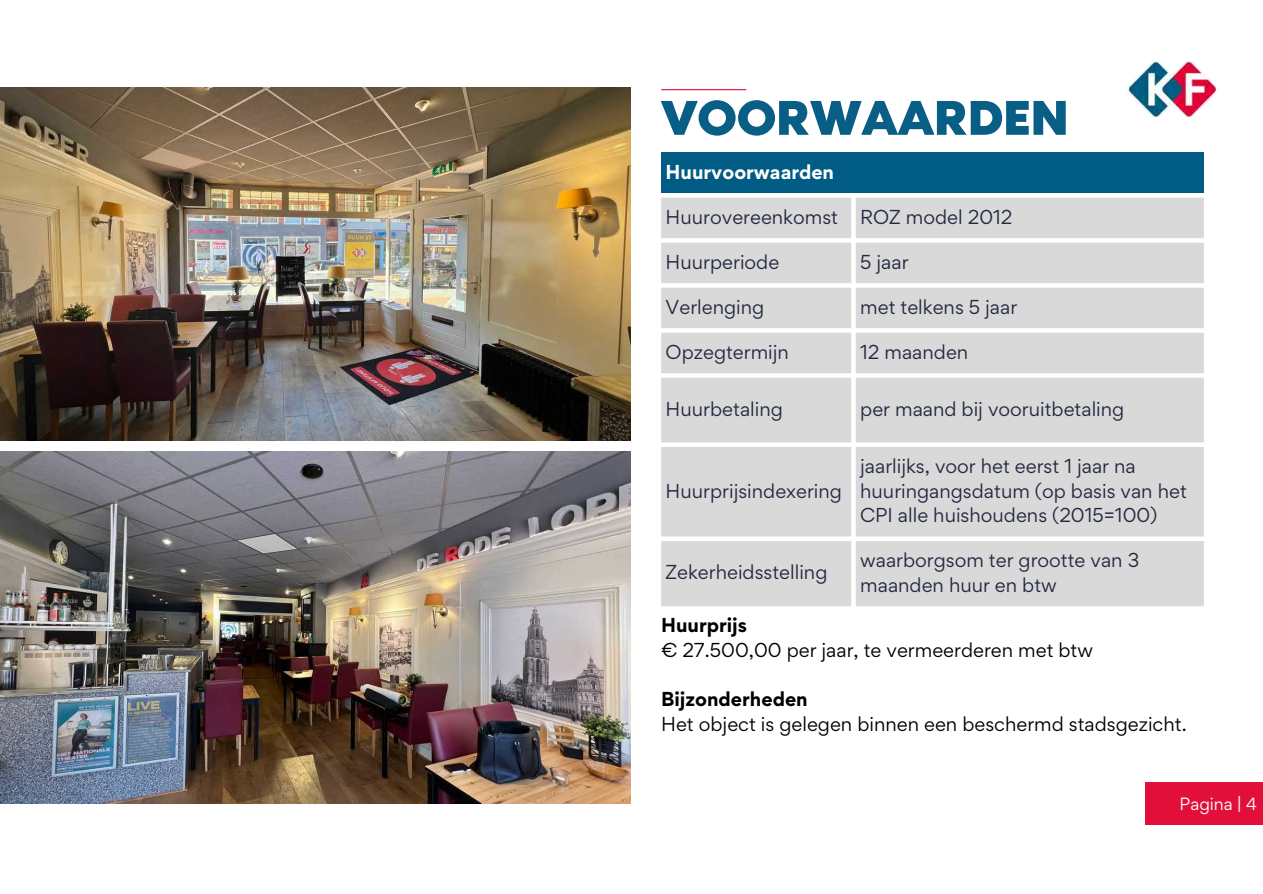
<style>
.page{position:relative;width:1263px;height:894px;background:#fff}
.page>*{position:absolute;margin:0;border:0;box-sizing:border-box;transform-origin:0 0}
.t1{font:61.35px "RTL Media Pro Medium";color:#095e86}
.t2{font:18px/24.8px "Gordita";color:#22283f}
.t3{font:18px "Gordita";color:#000}
.t4{font:700 18px "Gordita";color:#000}
.t5{font:700 18px "Gordita";color:#fff}
.t6{font:15.75px "Gordita";color:#fff}
</style>
<div class="page">
<img style="left:1128px;top:60px;width:90px;height:58px">
<hr style="left:662px;top:89px;width:84px;height:1px;background:#e10f3a">
<div style="left:1145px;top:782px;width:118px;height:43px;background:#e10f3a"></div>
<img style="left:0;top:87px;width:631px;height:353px">
<img style="left:0;top:451px;width:631px;height:352px">
<div style="left:661px;top:153px;width:543px;height:40px;background:#005c84"></div>
<svg style="left:661px;top:197px;width:543px;height:409px;fill:#d9d9d9"></svg>
<p class="t1" style="left:661px;top:91px;width:409px">VOORWAARDEN</p>
<p class="t5" style="left:666px;top:159px;width:170px">Huurvoorwaarden</p>
<p class="t2" style="left:666px;top:204px;width:174px">Huurovereenkomst</p>
<p class="t2" style="left:860px;top:204px;width:154px">ROZ model 2012</p>
<p class="t2" style="left:666px;top:249px;width:115px">Huurperiode</p>
<p class="t2" style="left:860px;top:249px;width:50px">5 jaar</p>
<p class="t2" style="left:666px;top:294px;width:100px">Verlenging</p>
<p class="t2" style="left:860px;top:294px;width:159px">met telkens 5 jaar</p>
<p class="t2" style="left:666px;top:339px;width:125px">Opzegtermijn</p>
<p class="t2" style="left:860px;top:339px;width:110px">12 maanden</p>
<p class="t2" style="left:666px;top:396px;width:119px">Huurbetaling</p>
<p class="t2" style="left:860px;top:396px;width:266px">per maand bij vooruitbetaling</p>
<p class="t2" style="left:666px;top:478px;width:178px">Huurprijsindexering</p>
<p class="t2" style="left:666px;top:559px;width:163px">Zekerheidsstelling</p>
<p class="t2" style="left:860px;top:453px;width:328px">jaarlijks, voor het eerst 1 jaar na huuringangsdatum (op basis van het<br>CPI alle huishoudens (2015=100)</p>
<p class="t2" style="left:860px;top:547px;width:280px">waarborgsom ter grootte van 3 maanden huur en btw</p>
<p class="t4" style="left:661px;top:613px;width:87px">Huurprijs</p>
<p class="t3" style="left:661px;top:637px;width:433px">€ 27.500,00 per jaar, te vermeerderen met btw</p>
<p class="t4" style="left:661px;top:687px;width:148px">Bijzonderheden</p>
<p class="t3" style="left:661px;top:711px;width:527px">Het object is gelegen binnen een beschermd stadsgezicht.</p>
<p class="t6" style="left:1180px;top:792px;width:79px">Pagina | 4</p>
</div>
